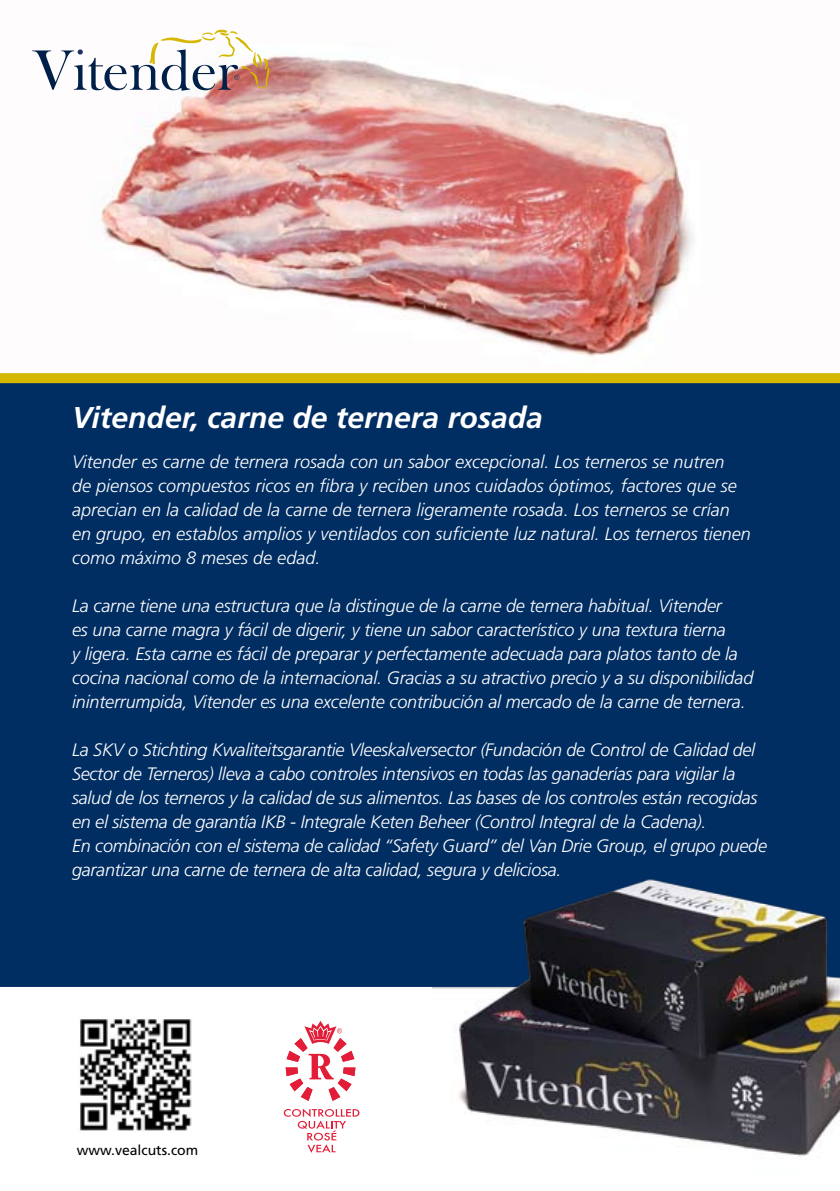
<style>
.page{position:relative;width:840px;height:1191px;background:#fff}
.page>*{position:absolute;margin:0;border:0;box-sizing:border-box;transform-origin:0 0}
.t1{font:italic 700 30px "Frutiger";color:#fff}
.t2{font:italic 300 18px/24px "Frutiger";letter-spacing:-.01em;color:#fff}
.t3{font:14px "Frutiger";color:#000}
</style>
<div class="page">
<img style="left:100px;top:55px;width:593px;height:302px">
<div style="left:0;top:383px;width:839px;height:604px;background:#002d62"></div>
<div style="left:0;top:373px;width:839px;height:10px;background:#d5b700"></div>
<svg style="left:32px;top:29px;width:237px;height:62px"></svg>
<img style="left:432px;top:849px;width:407px;height:307px">
<img style="left:80px;top:1019px;width:112px;height:112px">
<svg style="left:285px;top:1021px;width:70px;height:79px"></svg>
<svg style="left:283px;top:1108px;width:76px;height:44px"></svg>
<h1 class="t1" style="left:72px;top:400px;width:472px">Vitender, carne de ternera rosada</h1>
<p class="t2" style="left:72px;top:449px;width:680px">Vitender es carne de ternera rosada con un sabor excepcional. Los terneros se nutren<br>de piensos compuestos ricos en fibra y reciben unos cuidados óptimos, factores que se aprecian en la calidad de la carne de ternera ligeramente rosada. Los terneros se crían en grupo, en establos amplios y ventilados con suficiente luz natural. Los terneros tienen como máximo 8 meses de edad.</p>
<p class="t2" style="left:72px;top:593px;width:682px">La carne tiene una estructura que la distingue de la carne de ternera habitual. Vitender<br>es una carne magra y fácil de digerir, y tiene un sabor característico y una textura tierna<br>y ligera. Esta carne es fácil de preparar y perfectamente adecuada para platos tanto de la cocina nacional como de la internacional. Gracias a su atractivo precio y a su disponibilidad ininterrumpida, Vitender es una excelente contribución al mercado de la carne de ternera.</p>
<p class="t2" style="left:72px;top:737px;width:696px">La SKV o Stichting Kwaliteitsgarantie Vleeskalversector (Fundación de Control de Calidad del Sector de Terneros) lleva a cabo controles intensivos en todas las ganaderías para vigilar la salud de los terneros y la calidad de sus alimentos. Las bases de los controles están recogidas en el sistema de garantía IKB - Integrale Keten Beheer (Control Integral de la Cadena).<br>En combinación con el sistema de calidad “Safety Guard” del Van Drie Group, el grupo puede garantizar una carne de ternera de alta calidad, segura y deliciosa.</p>
<p class="t3" style="left:77px;top:1141px;width:123px">www.vealcuts.com</p>
</div>
